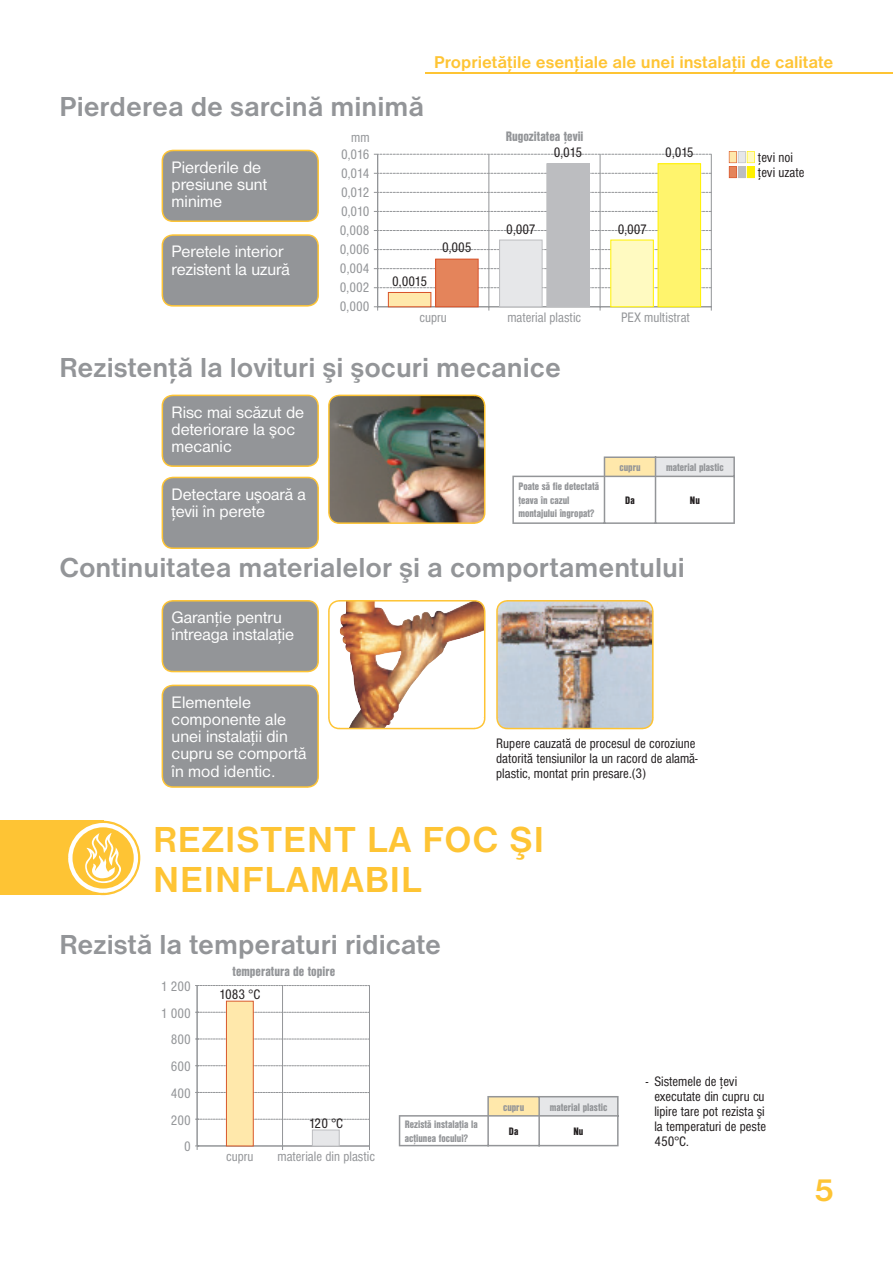
<style>
.page{position:relative;width:893px;height:1263px;background:#fff}
.page>*{position:absolute;margin:0;border:0;box-sizing:border-box;transform-origin:0 0}
.t1{font:700 37.5px/40.5px "Nimbus San DEE";letter-spacing:.025em;color:#fec434}
.t2{font:700 33px "Nimbus San DEE";color:#fec434}
.t3{font:700 28.5px "Nimbus San DEE";color:#939598}
.t4{font:700 17.7px "Nimbus San DEE";color:#fec434}
.t5{font:17.25px/17.2px "Nimbus San DEE";color:#fff}
.t6{font:condensed 14.25px/15px "Nimbus San DEE";color:#231f20}
.t7{font:condensed 14.25px/19px "Nimbus San DEE";color:#939598;text-align:right}
.t8{font:14.25px "Nimbus San DEE Blac Cond";color:#939598}
.t9{font:11.25px/13.5px "Nimbus San DEE Blac Cond";color:#939598}
.t10{font:11.25px "Nimbus San DEE Blac Cond";color:#231f20}
</style>
<div class="page">
<hr style="left:425px;top:72px;width:468px;height:2px;background:#fec434">
<div style="left:0;top:821px;width:103px;height:74px;background:#fec434"></div>
<svg style="left:162px;top:150px;width:157px;height:72px;background:#999893"></svg>
<svg style="left:162px;top:234px;width:157px;height:73px;background:#9a9994"></svg>
<svg style="left:162px;top:395px;width:157px;height:72px;background:#999893"></svg>
<svg style="left:162px;top:477px;width:157px;height:72px;background:#999893"></svg>
<svg style="left:162px;top:600px;width:157px;height:72px;background:#999893"></svg>
<div style="left:162px;top:685px;width:157px;height:103px;background:#939598"></div>
<svg style="left:328px;top:600px;width:157px;height:129px"></svg>
<img style="left:496px;top:600px;width:158px;height:129px">
<img style="left:328px;top:395px;width:157px;height:129px">
<svg style="left:512px;top:456px;width:223px;height:68px"></svg>
<svg style="left:399px;top:1096px;width:220px;height:50px"></svg>
<svg style="left:729px;top:151px;width:26px;height:28px"></svg>
<svg style="left:68px;top:821px;width:72px;height:74px"></svg>
<hr style="left:197px;top:1145px;width:172px;height:1px;background:#939598">
<hr style="left:282px;top:985px;width:1px;height:161px;background:#939598">
<hr style="left:369px;top:985px;width:1px;height:161px;background:#939598">
<hr style="left:197px;top:1146px;width:172px;height:1px;background:#939598">
<svg style="left:195px;top:1119px;width:174px;height:1px"></svg>
<svg style="left:195px;top:1092px;width:174px;height:1px"></svg>
<svg style="left:195px;top:1065px;width:174px;height:1px"></svg>
<svg style="left:195px;top:1039px;width:174px;height:1px"></svg>
<svg style="left:195px;top:1012px;width:174px;height:1px"></svg>
<svg style="left:195px;top:985px;width:174px;height:1px"></svg>
<hr style="left:197px;top:985px;width:1px;height:161px;background:#939598">
<div style="left:226px;top:1001px;width:27px;height:145px;background:#ffe8ab"></div>
<div style="left:226px;top:1001px;width:28px;height:145px;border:1px solid #d85a2c"></div>
<div style="left:312px;top:1130px;width:27px;height:16px;background:#e6e7e9"></div>
<div style="left:312px;top:1130px;width:28px;height:16px;border:1px solid #bcbdc0"></div>
<hr style="left:488px;top:154px;width:1px;height:153px;background:#939598">
<hr style="left:600px;top:154px;width:1px;height:153px;background:#939598">
<hr style="left:711px;top:154px;width:1px;height:153px;background:#939598">
<hr style="left:378px;top:306px;width:333px;height:1px;background:#939598">
<svg style="left:374px;top:287px;width:337px;height:1px"></svg>
<svg style="left:374px;top:268px;width:337px;height:1px"></svg>
<svg style="left:374px;top:249px;width:337px;height:1px"></svg>
<svg style="left:374px;top:230px;width:337px;height:1px"></svg>
<svg style="left:374px;top:211px;width:337px;height:1px"></svg>
<svg style="left:374px;top:192px;width:337px;height:1px"></svg>
<svg style="left:374px;top:173px;width:337px;height:1px"></svg>
<svg style="left:374px;top:154px;width:337px;height:1px"></svg>
<hr style="left:377px;top:154px;width:1px;height:153px;background:#939598">
<div style="left:436px;top:259px;width:42px;height:48px;background:#e4845b"></div>
<div style="left:435px;top:259px;width:44px;height:48px;border:1px solid #d85229"></div>
<div style="left:547px;top:164px;width:42px;height:143px;background:#bcbdc0"></div>
<div style="left:546px;top:163px;width:44px;height:144px;border:1px solid #bcbdc0"></div>
<div style="left:658px;top:164px;width:43px;height:143px;background:#fff46d"></div>
<div style="left:658px;top:163px;width:43px;height:144px;border:1px solid #fff101"></div>
<div style="left:388px;top:292px;width:43px;height:15px;background:#ffe8ab"></div>
<div style="left:388px;top:292px;width:43px;height:15px;border:1px solid #d85229"></div>
<div style="left:500px;top:240px;width:42px;height:67px;background:#e6e7e9"></div>
<div style="left:499px;top:240px;width:43px;height:67px;border:1px solid #bcbdc0"></div>
<div style="left:611px;top:240px;width:42px;height:67px;background:#fffac1"></div>
<div style="left:610px;top:240px;width:44px;height:67px;border:1px solid #fff101"></div>
<h3 class="t3" style="left:60px;top:96px;width:366px">Pierderea de sarcină minimă</h3>
<p class="t4" style="left:434px;top:55px;width:401px">Proprietăţile esenţiale ale unei instalaţii de calitate</p>
<p class="t5" style="left:172px;top:160px;width:97px">Pierderile de presiune sunt minime</p>
<p class="t5" style="left:172px;top:244px;width:120px">Peretele interior rezistent la uzură</p>
<p class="t7" style="left:351px;top:129px;width:20px">mm</p>
<p class="t8" style="left:506px;top:131px;width:79px">Rugozitatea ţevii</p>
<p class="t7" style="left:341px;top:146px;width:30px">0,016</p>
<p class="t7" style="left:340px;top:165px;width:31px;text-align:justify">0,014<br>0,012<br>0,010<br>0,008<br>0,006<br>0,004<br>0,002</p>
<p class="t6" style="left:392px;top:275px;width:37px">0,0015</p>
<p class="t6" style="left:442px;top:241px;width:31px">0,005</p>
<p class="t6" style="left:554px;top:146px;width:30px">0,015</p>
<p class="t6" style="left:506px;top:223px;width:31px">0,007</p>
<p class="t6" style="left:665px;top:146px;width:30px">0,015</p>
<p class="t6" style="left:618px;top:223px;width:31px">0,007</p>
<p class="t7" style="left:340px;top:298px;width:31px">0,000</p>
<p class="t7" style="left:419px;top:309px;width:29px">cupru</p>
<p class="t7" style="left:507px;top:309px;width:75px">material plastic</p>
<p class="t7" style="left:621px;top:309px;width:70px">PEX multistrat</p>
<h3 class="t3" style="left:60px;top:357px;width:503px">Rezistenţă la lovituri şi şocuri mecanice</h3>
<p class="t5" style="left:172px;top:405px;width:134px">Risc mai scăzut de deteriorare la şoc mecanic</p>
<p class="t5" style="left:172px;top:487px;width:136px">Detectare uşoară a ţevii în perete</p>
<p class="t9" style="left:518px;top:481px;width:82px">Poate să fie detectată ţeava în cazul montajului îngropat?</p>
<p class="t9" style="left:619px;top:462px;width:23px">cupru</p>
<p class="t9" style="left:666px;top:462px;width:59px">material plastic</p>
<p class="t10" style="left:625px;top:496px;width:11px">Da</p>
<p class="t10" style="left:690px;top:496px;width:11px">Nu</p>
<h3 class="t3" style="left:60px;top:557px;width:627px">Continuitatea materialelor şi a comportamentului</h3>
<p class="t5" style="left:172px;top:610px;width:124px">Garanţie pentru întreaga instalaţie</p>
<p class="t5" style="left:172px;top:695px;width:136px">Elementele componente ale unei instalaţii din cupru se comportă în mod identic.</p>
<p class="t6" style="left:496px;top:737px;width:203px">Rupere cauzată de procesul de coroziune datorită tensiunilor la un racord de alamă&shy;plastic, montat prin presare.(3)</p>
<h1 class="t1" style="left:153px;top:822px;width:392px">REZISTENT LA FOC ŞI<br>NEINFLAMABIL</h1>
<h3 class="t3" style="left:60px;top:934px;width:383px">Rezistă la temperaturi ridicate</h3>
<p class="t7" style="left:161px;top:978px;width:32px">1 200</p>
<p class="t8" style="left:233px;top:965px;width:104px">temperatura de topire</p>
<p class="t6" style="left:219px;top:988px;width:43px">1083 °C</p>
<p class="t6" style="left:758px;top:151px;width:48px">ţevi noi ţevi uzate</p>
<p class="t7" style="left:161px;top:1001px;width:32px;line-height:26.7px">1 000<br>800<br>600<br>400<br>200<br>0</p>
<p class="t7" style="left:226px;top:1148px;width:29px">cupru</p>
<p class="t6" style="left:309px;top:1117px;width:36px">120 °C</p>
<p class="t7" style="left:278px;top:1148px;width:99px">materiale din plastic</p>
<p class="t9" style="left:503px;top:1101px;width:23px">cupru</p>
<p class="t9" style="left:550px;top:1101px;width:59px">material plastic</p>
<p class="t9" style="left:405px;top:1119px;width:75px">Rezistă instalaţia la acţiunea focului?</p>
<p class="t10" style="left:509px;top:1127px;width:11px">Da</p>
<p class="t10" style="left:573px;top:1127px;width:11px">Nu</p>
<p class="t6" style="left:654px;top:1075px;width:113px;text-indent:-9px">- Sistemele de ţevi executate din cupru cu lipire tare pot rezista şi la temperaturi de peste<br>450°C.</p>
<h2 class="t2" style="left:814px;top:1177px;width:22px">5</h2>
</div>
